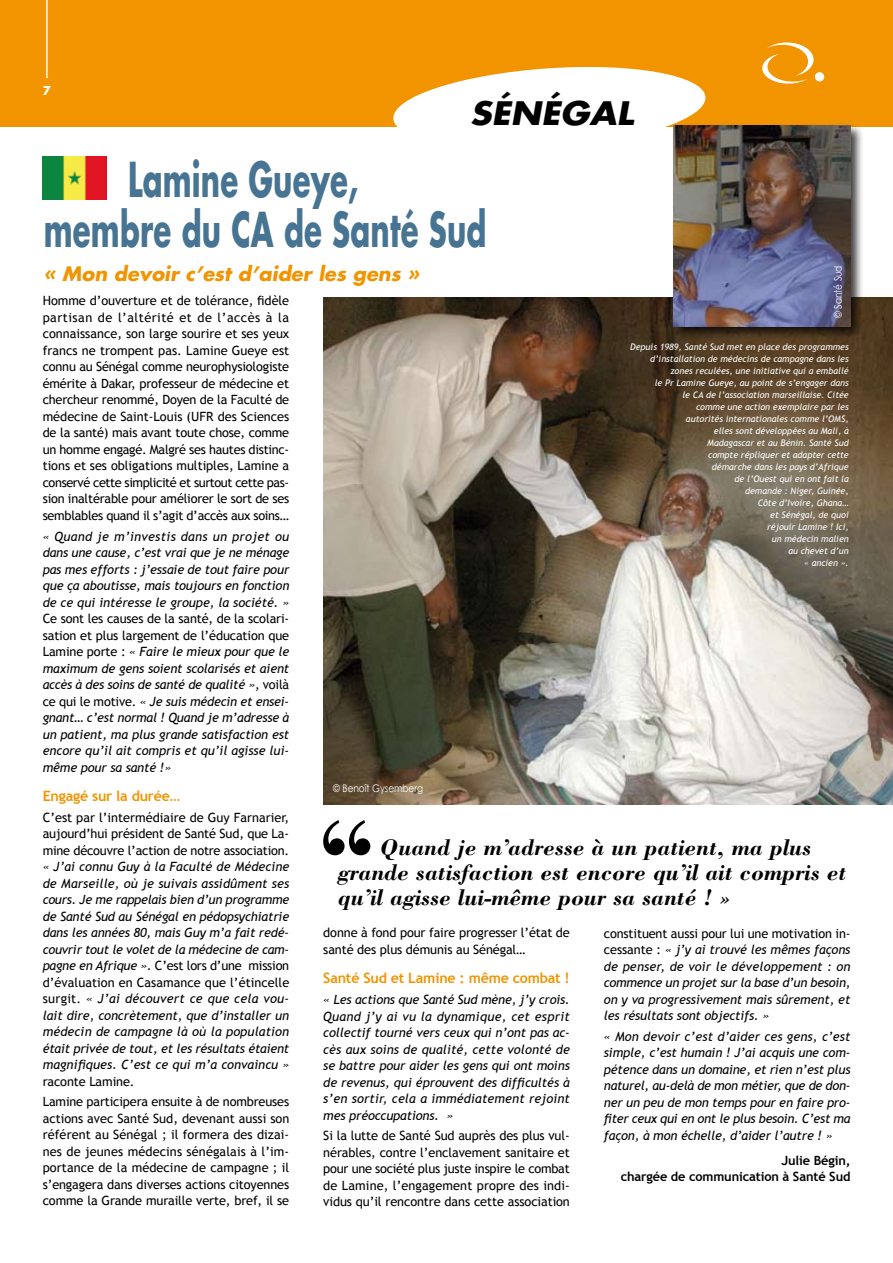
<style>
.page{position:relative;width:893px;height:1263px;background:#fff}
.page>*{position:absolute;margin:0;border:0;box-sizing:border-box;transform-origin:0 0}
.t1{font:700 46.8px/49.9px "Futura";letter-spacing:.005em;color:#467492;scale:.62 1}
.t2{font:italic 700 31.5px "Futura";color:#000;scale:1.1 1}
.t3{font:italic 700 23.25px/24.8px "Bodoni";color:#000}
.t4{font:italic 700 19.5px "Futura";color:#f29400}
.t5{font:700 14.25px "Trebuchet MS";letter-spacing:-.015em;color:#f29400}
.t6{font:italic 12.75px/16.5px "Trebuchet MS";letter-spacing:-.01em;color:#000;text-align:justify}
.t7{font:12.75px/16.5px "Trebuchet MS";letter-spacing:-.01em;color:#000;text-align:justify}
.t8{font:700 12.75px/16.5px "Trebuchet MS";letter-spacing:-.01em;color:#000;text-align:right}
.t9{font:700 12px "Futura";color:#fff}
.t10{font:10.5px "Century Gothic";color:#fff;scale:.85 1}
.t11{font:italic 9px/12px "Trebuchet MS";color:#fff;text-align:right}
.s1{font-style:normal}
</style>
<div class="page">
<div style="left:0;top:0;width:893px;height:126px;background:#f29400"></div>
<div style="left:815px;top:72px;width:9px;height:9px;background:#fff;border-radius:50%"></div>
<svg style="left:762px;top:43px;width:52px;height:41px"></svg>
<img style="left:323px;top:298px;width:570px;height:506px">
<div style="left:671px;top:123px;width:194px;height:218px;background:#000;opacity:.75"></div>
<img style="left:674px;top:125px;width:176px;height:202px">
<svg style="left:392px;top:67px;width:315px;height:86px"></svg>
<svg style="left:323px;top:820px;width:47px;height:35px"></svg>
<hr style="left:47px;top:0;width:1px;height:78px;background:#fff">
<img style="left:43px;top:156px;width:64px;height:43px">
<p class="t9" style="left:43px;top:83px;width:10px">7</p>
<h2 class="t2" style="left:470px;top:91px;width:150px">Sénégal</h2>
<h1 class="t1" style="left:44px;top:153px;width:715px;text-indent:84px">Lamine Gueye, membre du CA de Santé Sud</h1>
<h3 class="t4" style="left:44px;top:260px;width:377px">« Mon devoir c’est d’aider les gens »</h3>
<p class="t10" style="left:832px;top:318px;width:64px;rotate:-90deg">© Santé Sud</p>
<p class="t7" style="left:43px;top:293px;width:248px">Homme d’ouverture et de tolérance, fidèle partisan de l’altérité et de l’accès à la connaissance, son large sourire et ses yeux francs ne trompent pas. Lamine Gueye est connu au Sénégal comme neurophysiologiste émérite à Dakar, professeur de médecine et chercheur renommé, Doyen de la Faculté de médecine de Saint-Louis (UFR des Sciences de la santé) mais avant toute chose, comme un homme engagé. Malgré ses hautes distinc&shy;tions et ses obligations multiples, Lamine a conservé cette simplicité et surtout cette pas&shy;sion inaltérable pour améliorer le sort de ses semblables quand il s’agit d’accès aux soins…</p>
<p class="t6" style="left:43px;top:528px;width:248px">« Quand je m’investis dans un projet ou dans une cause, c’est vrai que je ne ménage pas mes efforts : j’essaie de tout faire pour que ça aboutisse, mais toujours en fonction de ce qui intéresse le groupe, la société. »</p>
<p class="t6" style="left:43px;top:610px;width:248px"><span class="s1">Ce sont les causes de la santé, de la scolari&shy;sation et plus largement de l’éducation que Lamine porte :</span> « Faire le mieux pour que le maximum de gens soient scolarisés et aient accès à des soins de santé de qualité », <span class="s1">voilà ce qui le motive.</span> « Je suis médecin et ensei&shy;gnant… c’est normal ! Quand je m’adresse à un patient, ma plus grande satisfaction est encore qu’il ait compris et qu’il agisse lui&shy;même pour sa santé !»</p>
<p class="t5" style="left:43px;top:787px;width:139px">Engagé sur la durée…</p>
<p class="t7" style="left:43px;top:809px;width:248px">C’est par l’intermédiaire de Guy Farnarier, aujourd’hui président de Santé Sud, que La&shy;mine découvre l’action de notre association.</p>
<p class="t6" style="left:43px;top:858px;width:248px">« J’ai connu Guy à la Faculté de Médecine de Marseille, où je suivais assidûment ses cours. Je me rappelais bien d’un programme de Santé Sud au Sénégal en pédopsychiatrie dans les années 80, mais Guy m’a fait redé&shy;couvrir tout le volet de la médecine de cam&shy;pagne en Afrique ». <span class="s1">C’est lors d’une mission d’évaluation en Casamance que l’étincelle surgit.</span> « J’ai découvert ce que cela vou&shy;lait dire, concrètement, que d’installer un médecin de campagne là où la population était privée de tout, et les résultats étaient magnifiques. C’est ce qui m’a convaincu »</p>
<p class="t7" style="left:43px;top:1071px;width:248px;line-height:20.7px">raconte Lamine.<br>Lamine participera ensuite à de nombreuses</p>
<p class="t7" style="left:43px;top:1110px;width:248px">actions avec Santé Sud, devenant aussi son référent au Sénégal ; il formera des dizai&shy;nes de jeunes médecins sénégalais à l’im&shy;portance de la médecine de campagne ; il s’engagera dans diverses actions citoyennes comme la Grande muraille verte, bref, il se</p>
<p class="t11" style="left:630px;top:341px;width:220px">Depuis 1989, Santé Sud met en place des programmes d’installation de médecins de campagne dans les zones reculées, une initiative qui a emballé<br>le Pr Lamine Gueye, au point de s’engager dans<br>le CA de l’association marseillaise. Citée<br>comme une action exemplaire par les<br>autorités internationales comme l’OMS,<br>elles sont développées au Mali, à<br>Madagascar et au Bénin. Santé Sud<br>compte répliquer et adapter cette<br>démarche dans les pays d’Afrique<br>de l’Ouest qui en ont fait la<br>demande : Niger, Guinée,<br>Côte d’Ivoire, Ghana…<br>et Sénégal, de quoi<br>réjouir Lamine ! Ici,<br>un médecin malien<br>au chevet d’un<br>« ancien ».</p>
<p class="t10" style="left:333px;top:782px;width:107px">© Benoît Gysemberg</p>
<h3 class="t3" style="left:338px;top:834px;width:510px;text-indent:43px">Quand je m’adresse à un patient, ma plus grande satisfaction est encore qu’il ait compris et qu’il agisse lui-même pour sa santé ! »</h3>
<p class="t7" style="left:323px;top:925px;width:248px">donne à fond pour faire progresser l’état de santé des plus démunis au Sénégal…</p>
<p class="t5" style="left:323px;top:969px;width:248px">Santé Sud et Lamine : même combat !</p>
<p class="t6" style="left:323px;top:991px;width:248px">« Les actions que Santé Sud mène, j’y crois.<br>Quand j’y ai vu la dynamique, cet esprit collectif tourné vers ceux qui n’ont pas ac&shy;cès aux soins de qualité, cette volonté de se battre pour aider les gens qui ont moins de revenus, qui éprouvent des difficultés à s’en sortir, cela a immédiatement rejoint mes préoccupations. »</p>
<p class="t7" style="left:323px;top:1128px;width:248px">Si la lutte de Santé Sud auprès des plus vul&shy;nérables, contre l’enclavement sanitaire et pour une société plus juste inspire le combat de Lamine, l’engagement propre des indi&shy;vidus qu’il rencontre dans cette association</p>
<p class="t6" style="left:604px;top:925px;width:248px"><span class="s1">constituent aussi pour lui une motivation in&shy;cessante :</span> « j’y ai trouvé les mêmes façons de penser, de voir le développement : on commence un projet sur la base d’un besoin, on y va progressivement mais sûrement, et les résultats sont objectifs. »</p>
<p class="t6" style="left:604px;top:1028px;width:248px">« Mon devoir c’est d’aider ces gens, c’est simple, c’est humain ! J’ai acquis une com&shy;pétence dans un domaine, et rien n’est plus naturel, au-delà de mon métier, que de don&shy;ner un peu de mon temps pour en faire pro&shy;fiter ceux qui en ont le plus besoin. C’est ma façon, à mon échelle, d’aider l’autre ! »</p>
<p class="t8" style="left:621px;top:1152px;width:231px">Julie Bégin,<br>chargée de communication à Santé Sud</p>
</div>
